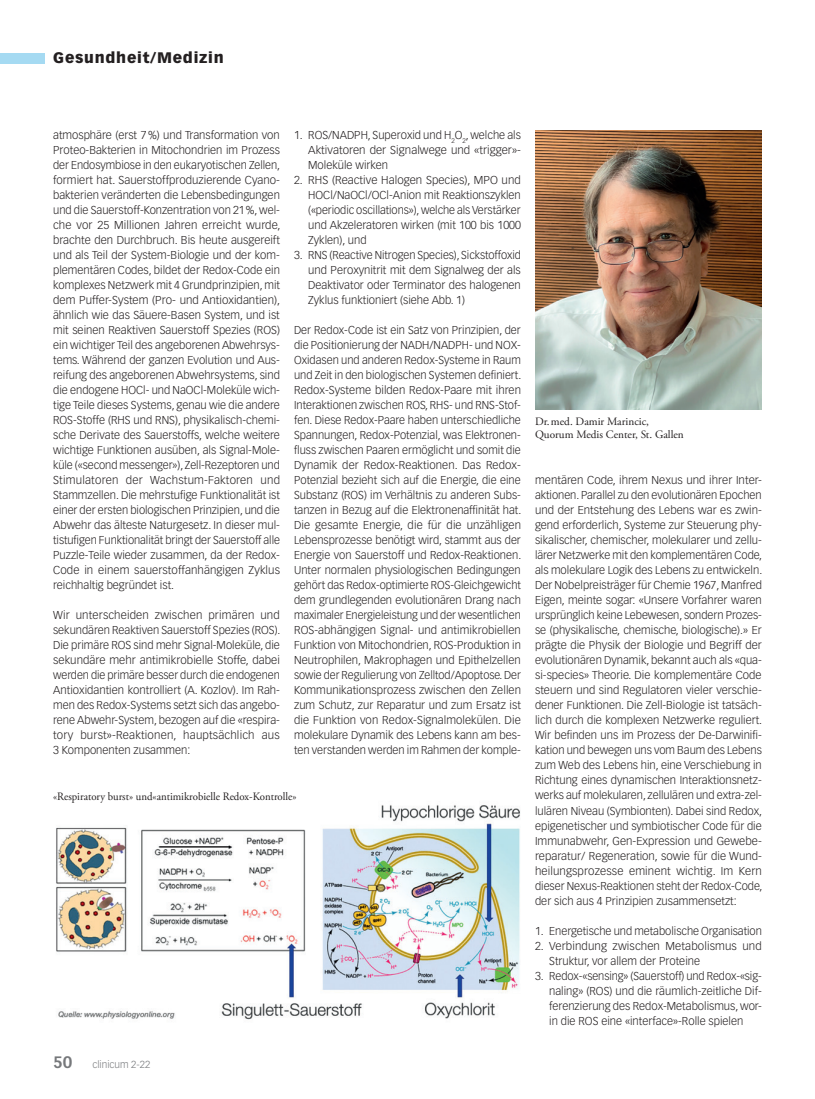
<style>
.page{position:relative;width:815px;height:1099px;background:#fff}
.page>*{position:absolute;margin:0;border:0;box-sizing:border-box;transform-origin:0 0}
.t1{font:900 15px "Vectora LT Std";letter-spacing:.05em;color:#231f20}
.Lauftext{font:300 11.25px/15px "Vectora LT Std";color:#231f20;text-align:justify}
.wwv{font:11.25px "Adobe Garamond Pro";color:#231f20;scale:.96 1}
.wwv-2{font:11.25px/13.5px "Adobe Garamond Pro";color:#231f20}
.t2{font:300 10px "Vectora LT Std";color:#76787b}
.s1{font-weight:700;font-size:16.25px}
</style>
<div class="page">
<div style="left:0;top:53px;width:45px;height:10px;background:#a5daf2"></div>
<img style="left:56px;top:805px;width:464px;height:215px">
<img style="left:535px;top:131px;width:227px;height:278px">
<h1 class="t1" style="left:53px;top:49px;width:172px">Gesundheit/Medizin</h1>
<p class="Lauftext" style="left:53px;top:128px;width:229px">atmosphäre (erst 7%) und Transformation von Proteo-Bakterien in Mitochondrien im Prozess der Endosymbiose in den eukaryotischen Zellen, formiert hat. Sauerstoffproduzierende Cyano&shy;bakterien veränderten die Lebensbedingungen und die Sauerstoff-Konzentration von 21%, wel&shy;che vor 25 Millionen Jahren erreicht wurde, brachte den Durchbruch. Bis heute ausgereift und als Teil der System-Biologie und der kom&shy;plementären Codes, bildet der Redox-Code ein komplexes Netzwerk mit 4 Grundprinzipien, mit dem Puffer-System (Pro- und Antioxidantien), ähnlich wie das Säuere-Basen System, und ist mit seinen Reaktiven Sauerstoff Spezies (ROS) ein wichtiger Teil des angeborenen Abwehrsys&shy;tems. Während der ganzen Evolution und Aus&shy;reifung des angeborenen Abwehrsystems, sind die endogene HOCl- und NaOCl-Moleküle wich&shy;tige Teile dieses Systems, genau wie die andere ROS-Stoffe (RHS und RNS), physikalisch-chemi&shy;sche Derivate des Sauerstoffs, welche weitere wichtige Funktionen ausüben, als Signal-Mole&shy;küle («second messenger»), Zell-Rezeptoren und Stimulatoren der Wachstum-Faktoren und Stammzellen. Die mehrstufige Funktionalität ist einer der ersten biologischen Prinzipien, und die Abwehr das älteste Naturgesetz. In dieser mul&shy;tistufigen Funktionalität bringt der Sauerstoff alle Puzzle-Teile wieder zusammen, da der Redox-Code in einem sauerstoffanhängigen Zyklus reichhaltig begründet ist.</p>
<p class="Lauftext" style="left:53px;top:608px;width:229px">Wir unterscheiden zwischen primären und sekundären Reaktiven Sauerstoff Spezies (ROS).<br>Die primäre ROS sind mehr Signal-Moleküle, die sekundäre mehr antimikrobielle Stoffe, dabei werden die primäre besser durch die endogenen Antioxidantien kontrolliert (A. Kozlov). Im Rah&shy;men des Redox-Systems setzt sich das angebo&shy;rene Abwehr-System, bezogen auf die «respira&shy;tory burst»-Reaktionen, hauptsächlich aus 3 Komponenten zusammen:</p>
<p class="Lauftext" style="left:308px;top:128px;width:214px;text-indent:-14px">1. ROS/NADPH, Superoxid und H<sub>2</sub>O<sub>2</sub>, welche als Aktivatoren der Signalwege und «trigger»- Moleküle wirken</p>
<p class="Lauftext" style="left:308px;top:173px;width:214px;text-indent:-14px">2. RHS (Reactive Halogen Species), MPO und HOCl/NaOCl/OCl-Anion mit Reaktionszyklen («periodic oscillations»), welche als Verstärker und Akzeleratoren wirken (mit 100 bis 1000<br>Zyklen), und</p>
<p class="Lauftext" style="left:308px;top:248px;width:214px;text-indent:-14px">3. RNS (Reactive Nitrogen Species), Sickstoffoxid und Peroxynitrit mit dem Signalweg der als Deaktivator oder Terminator des halogenen Zyklus funktioniert (siehe Abb. 1)</p>
<p class="Lauftext" style="left:294px;top:323px;width:229px">Der Redox-Code ist ein Satz von Prinzipien, der die Positionierung der NADH/NADPH- und NOX-Oxidasen und anderen Redox-Systeme in Raum und Zeit in den biologischen Systemen definiert.<br>Redox-Systeme bilden Redox-Paare mit ihren Interaktionen zwischen ROS, RHS- und RNS-Stof&shy;fen. Diese Redox-Paare haben unterschiedliche Spannungen, Redox-Potenzial, was Elektronen&shy;fluss zwischen Paaren ermöglicht und somit die Dynamik der Redox-Reaktionen. Das Redox-Potenzial bezieht sich auf die Energie, die eine Substanz (ROS) im Verhältnis zu anderen Subs&shy;tanzen in Bezug auf die Elektronenaffinität hat.<br>Die gesamte Energie, die für die unzähligen Lebensprozesse benötigt wird, stammt aus der Energie von Sauerstoff und Redox-Reaktionen.<br>Unter normalen physiologischen Bedingungen gehört das Redox-optimierte ROS-Gleichgewicht dem grundlegenden evolutionären Drang nach maximaler Energieleistung und der wesentlichen ROS-abhängigen Signal- und antimikrobiellen Funktion von Mitochondrien, ROS-Produktion in Neutrophilen, Makrophagen und Epithelzellen sowie der Regulierung von Zelltod/Apoptose. Der Kommunikationsprozess zwischen den Zellen zum Schutz, zur Reparatur und zum Ersatz ist die Funktion von Redox-Signalmolekülen. Die molekulare Dynamik des Lebens kann am bes&shy;ten verstanden werden im Rahmen der komple-</p>
<p class="wwv" style="left:53px;top:790px;width:255px">«Respiratory burst» und«antimikrobielle Redox-Kontrolle»</p>
<p class="t2" style="left:53px;top:1058px;width:99px"><span class="s1">50</span> clinicum 2-22</p>
<p class="wwv-2" style="left:535px;top:415px;width:150px">Dr.med. Damir Marincic,<br>Quorum Medis Center, St. Gallen</p>
<p class="Lauftext" style="left:535px;top:473px;width:229px">mentären Code, ihrem Nexus und ihrer Inter&shy;aktionen. Parallel zu den evolutionären Epochen und der Entstehung des Lebens war es zwin&shy;gend erforderlich, Systeme zur Steuerung phy&shy;sikalischer, chemischer, molekularer und zellu&shy;lärer Netzwerke mit den komplementären Code, als molekulare Logik des Lebens zu entwickeln.<br>Der Nobelpreisträger für Chemie 1967, Manfred Eigen, meinte sogar: «Unsere Vorfahrer waren ursprünglich keine Lebewesen, sondern Prozes&shy;se (physikalische, chemische, biologische).» Er prägte die Physik der Biologie und Begriff der evolutionären Dynamik, bekannt auch als «qua&shy;si-species» Theorie. Die komplementäre Code steuern und sind Regulatoren vieler verschie&shy;dener Funktionen. Die Zell-Biologie ist tatsäch&shy;lich durch die komplexen Netzwerke reguliert.<br>Wir befinden uns im Prozess der De-Darwinifi&shy;kation und bewegen uns vom Baum des Lebens zum Web des Lebens hin, eine Verschiebung in Richtung eines dynamischen Interaktionsnetz&shy;werks auf molekularen, zellulären und extra-zel&shy;lulären Niveau (Symbionten). Dabei sind Redox, epigenetischer und symbiotischer Code für die Immunabwehr, Gen-Expression und Gewebe&shy;reparatur/ Regeneration, sowie für die Wund&shy;heilungsprozesse eminent wichtig. Im Kern dieser Nexus-Reaktionen steht der Redox-Code, der sich aus 4 Prinzipien zusammensetzt:</p>
<p class="Lauftext" style="left:535px;top:923px;width:228px">1. Energetische und metabolische Organisation</p>
<p class="Lauftext" style="left:549px;top:938px;width:214px;text-indent:-14px">2. Verbindung zwischen Metabolismus und<br>Struktur, vor allem der Proteine</p>
<p class="Lauftext" style="left:549px;top:968px;width:214px;text-indent:-14px">3. Redox-«sensing» (Sauerstoff) und Redox-«sig&shy;naling» (ROS) und die räumlich-zeitliche Dif&shy;ferenzierung des Redox-Metabolismus, wor&shy;in die ROS eine «interface»-Rolle spielen</p>
</div>
